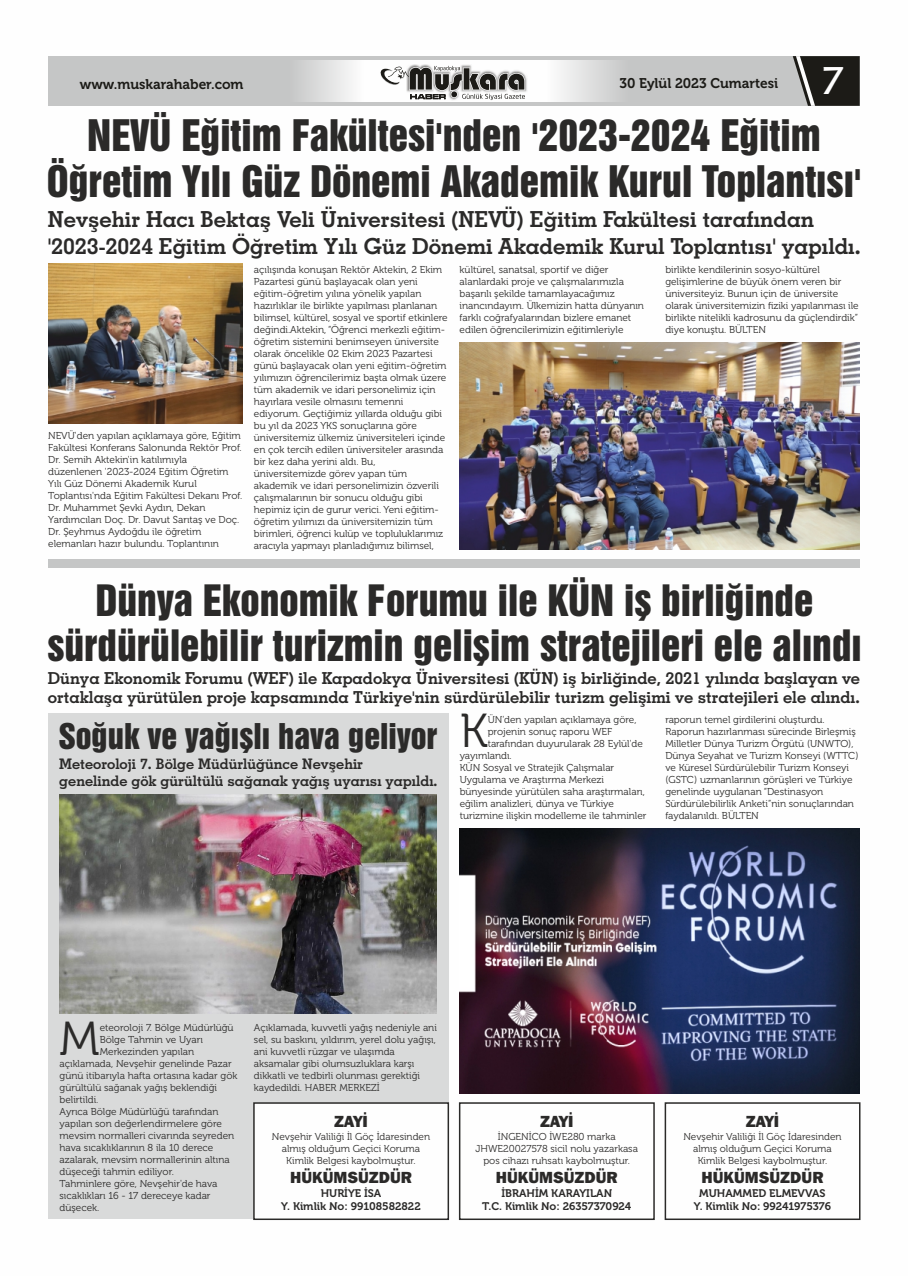
<style>
.page{position:relative;width:908px;height:1276px;background:#fff}
.page>*{position:absolute;margin:0;border:0;box-sizing:border-box;transform-origin:0 0}
.t1{font:47.5px "Museo 300";color:#2b2a29}
.t2{font:700 40.3px "Optima";color:#fefefe}
.t3{font:39.7px/45.8px "Swiss 921 BT";color:#2b2a29;text-align:center}
.t4{font:39.5px/45.6px "Swiss 921 BT";color:#2b2a29;text-align:center}
.t5{font:32.4px "Swiss 921 BT";color:#2b2a29}
.t6{font:22.1px/26.5px "Geometric Slabserif 703 Bold BT";color:#2b2a29}
.t7{font:16.5px/19.8px "Geometric Slabserif 703 Bold BT";color:#2b2a29}
.t8{font:800 16px "Franklin Gothic IT Cby BT";color:#2b2a29}
.t9{font:14.6px/17.5px "Geometric Slabserif 703 Bold BT";color:#2b2a29}
.t10{font:14px "Museo 700";color:#1c1b17}
.t11{font:11px/13.2px "Museo 700";color:#2b2a29;text-align:center}
.t12{font:10px/12px "Museo 300";color:#2b2a29}
</style>
<div class="page">
<div style="left:48px;top:56px;width:811px;height:50px;background:#c5c6c6"></div>
<img style="left:303px;top:60px;width:310px;height:42px">
<svg style="left:792px;top:56px;width:67px;height:50px;background:#3f3e3b"></svg>
<img style="left:406px;top:65px;width:121px;height:35px">
<svg style="left:379px;top:66px;width:146px;height:36px;background:#a6a6a4"></svg>
<img style="left:459px;top:343px;width:400px;height:206px">
<img style="left:48px;top:264px;width:194px;height:159px">
<div style="left:48px;top:559px;width:811px;height:9px;background:#c5c6c6"></div>
<img style="left:459px;top:828px;width:400px;height:265px">
<div style="left:48px;top:713px;width:400px;height:506px;background:#d9dada"></div>
<div style="left:664px;top:1102px;width:196px;height:118px;border:1px solid #2b2a29"></div>
<div style="left:253px;top:1101px;width:196px;height:119px;background:#fefefe"></div>
<div style="left:458px;top:1102px;width:196px;height:118px;border:1px solid #2b2a29"></div>
<img style="left:60px;top:794px;width:377px;height:219px">
<h3 class="t10" style="left:80px;top:78px;width:165px">www.muskarahaber.com</h3>
<h3 class="t10" style="left:619px;top:78px;width:160px">30 Eylül 2023 Cumartesi</h3>
<h2 class="t2" style="left:820px;top:63px;width:26px">7</h2>
<h3 class="t3" style="left:47px;top:118px;width:815px">NEVÜ Eğitim Fakültesi'nden '2023-2024 Eğitim<br>Öğretim Yılı Güz Dönemi Akademik Kurul Toplantısı'</h3>
<h3 class="t6" style="left:48px;top:208px;width:814px">Nevşehir Hacı Bektaş Veli Üniversitesi (NEVÜ) Eğitim Fakültesi tarafından '2023-2024 Eğitim Öğretim Yılı Güz Dönemi Akademik Kurul Toplantısı' yapıldı.</h3>
<p class="t12" style="left:254px;top:265px;width:195px">açılışında konuşan Rektör Aktekin, 2 Ekim Pazartesi günü başlayacak olan yeni eğitim-öğretim yılına yönelik yapılan hazırlıklar ile birlikte yapılması planlanan bilimsel, kültürel, sosyal ve sportif etkinlere değindi.Aktekin, “Öğrenci merkezli eğitim&shy;öğretim sistemini benimseyen üniversite olarak öncelikle 02 Ekim 2023 Pazartesi günü başlayacak olan yeni eğitim-öğretim yılımızın öğrencilerimiz başta olmak üzere tüm akademik ve idari personelimiz için hayırlara vesile olmasını temenni ediyorum. Geçtiğimiz yıllarda olduğu gibi bu yıl da 2023 YKS sonuçlarına göre üniversitemiz ülkemiz üniversiteleri içinde en çok tercih edilen üniversiteler arasında bir kez daha yerini aldı. Bu, üniversitemizde görev yapan tüm akademik ve idari personelimizin özverili çalışmalarının bir sonucu olduğu gibi hepimiz için de gurur verici. Yeni eğitim&shy;öğretim yılımızı da üniversitemizin tüm birimleri, öğrenci kulüp ve topluluklarımız aracıyla yapmayı planladığımız bilimsel,</p>
<p class="t12" style="left:459px;top:265px;width:186px">kültürel, sanatsal, sportif ve diğer alanlardaki proje ve çalışmalarımızla başarılı şekilde tamamlayacağımız inancındayım. Ülkemizin hatta dünyanın farklı coğrafyalarından bizlere emanet edilen öğrencilerimizin eğitimleriyle</p>
<p class="t12" style="left:665px;top:265px;width:195px">birlikte kendilerinin sosyo-kültürel gelişimlerine de büyük önem veren bir üniversiteyiz. Bunun için de üniversite olarak üniversitemizin fiziki yapılanması ile birlikte nitelikli kadrosunu da güçlendirdik” diye konuştu. BÜLTEN</p>
<h3 class="t4" style="left:47px;top:582px;width:815px">Dünya Ekonomik Forumu ile KÜN iş birliğinde sürdürülebilir turizmin gelişim stratejileri ele alındı</h3>
<h3 class="t7" style="left:48px;top:669px;width:813px">Dünya Ekonomik Forumu (WEF) ile Kapadokya Üniversitesi (KÜN) iş birliğinde, 2021 yılında başlayan ve ortaklaşa yürütülen proje kapsamında Türkiye'nin sürdürülebilir turizm gelişimi ve stratejileri ele alındı.</h3>
<p class="t12" style="left:487px;top:714px;width:150px">ÜN'den yapılan açıklamaya göre,</p>
<p class="t12" style="left:48px;top:430px;width:195px">NEVÜ'den yapılan açıklamaya göre, Eğitim Fakültesi Konferans Salonunda Rektör Prof.<br>Dr. Semih Aktekin'in katılımıyla düzenlenen '2023-2024 Eğitim Öğretim Yılı Güz Dönemi Akademik Kurul Toplantısı'nda Eğitim Fakültesi Dekanı Prof.<br>Dr. Muhammet Şevki Aydın, Dekan Yardımcıları Doç. Dr. Davut Sarıtaş ve Doç.<br>Dr. Şeyhmus Aydoğdu ile öğretim elemanları hazır bulundu. Toplantının</p>
<h1 class="t1" style="left:459px;top:711px;width:30px">K</h1>
<p class="t12" style="left:665px;top:714px;width:194px">raporun temel girdilerini oluşturdu.<br>Raporun hazırlanması sürecinde Birleşmiş Milletler Dünya Turizm Örgütü (UNWTO), Dünya Seyahat ve Turizm Konseyi (WTTC) ve Küresel Sürdürülebilir Turizm Konseyi (GSTC) uzmanlarının görüşleri ve Türkiye genelinde uygulanan “Destinasyon Sürdürülebilirlik Anketi”nin sonuçlarından faydalanıldı. BÜLTEN</p>
<h3 class="t5" style="left:59px;top:725px;width:380px">Soğuk ve yağışlı hava geliyor</h3>
<h3 class="t9" style="left:59px;top:756px;width:379px">Meteoroloji 7. Bölge Müdürlüğünce Nevşehir<br>genelinde gök gürültülü sağanak yağış uyarısı yapıldı.</h3>
<p class="t12" style="left:487px;top:726px;width:126px">projenin sonuç raporu WEF</p>
<p class="t12" style="left:487px;top:738px;width:156px">tarafından duyurularak 28 Eylül'de</p>
<p class="t12" style="left:459px;top:750px;width:54px">yayımlandı.</p>
<p class="t12" style="left:459px;top:762px;width:156px">KÜN Sosyal ve Stratejik Çalışmalar</p>
<p class="t12" style="left:459px;top:774px;width:146px">Uygulama ve Araştırma Merkezi</p>
<p class="t12" style="left:459px;top:786px;width:187px">bünyesinde yürütülen saha araştırmaları,</p>
<p class="t12" style="left:459px;top:798px;width:156px">eğilim analizleri, dünya ve Türkiye</p>
<p class="t12" style="left:459px;top:810px;width:188px">turizmine ilişkin modelleme ile tahminler</p>
<h1 class="t1" style="left:60px;top:1019px;width:42px">M</h1>
<p class="t12" style="left:100px;top:1022px;width:135px">eteoroloji 7. Bölge Müdürlüğü</p>
<p class="t12" style="left:100px;top:1034px;width:105px">Bölge Tahmin ve Uyarı</p>
<p class="t12" style="left:100px;top:1046px;width:96px">Merkezinden yapılan</p>
<p class="t12" style="left:60px;top:1058px;width:174px">açıklamada, Nevşehir genelinde Pazar</p>
<p class="t12" style="left:60px;top:1070px;width:179px">günü itibarıyla hafta ortasına kadar gök</p>
<p class="t12" style="left:60px;top:1082px;width:159px">gürültülü sağanak yağış beklendiği</p>
<p class="t12" style="left:60px;top:1094px;width:40px">belirtildi.</p>
<p class="t12" style="left:60px;top:1106px;width:160px">Ayrıca Bölge Müdürlüğü tarafından</p>
<p class="t12" style="left:60px;top:1118px;width:164px">yapılan son değerlendirmelere göre</p>
<p class="t12" style="left:60px;top:1130px;width:176px">mevsim normalleri civarında seyreden</p>
<p class="t12" style="left:60px;top:1142px;width:155px">hava sıcaklıklarının 8 ila 10 derece</p>
<p class="t12" style="left:60px;top:1154px;width:172px">azalarak, mevsim normallerinin altına</p>
<p class="t12" style="left:60px;top:1166px;width:116px">düşeceği tahmin ediliyor.</p>
<p class="t12" style="left:60px;top:1178px;width:159px">Tahminlere göre, Nevşehir'de hava</p>
<p class="t12" style="left:60px;top:1190px;width:152px">sıcaklıkları 16 - 17 dereceye kadar</p>
<p class="t12" style="left:60px;top:1202px;width:41px">düşecek.</p>
<p class="t12" style="left:254px;top:1022px;width:184px">Açıklamada, kuvvetli yağış nedeniyle ani sel, su baskını, yıldırım, yerel dolu yağışı, ani kuvvetli rüzgar ve ulaşımda aksamalar gibi olumsuzluklara karşı dikkatli ve tedbirli olunması gerektiği kaydedildi. HABER MERKEZİ</p>
<h3 class="t8" style="left:334px;top:1114px;width:35px">ZAYİ</h3>
<p class="t12" style="left:272px;top:1131px;width:160px;text-align:center">Nevşehir Valiliği İl Göç İdaresinden almış olduğum Geçici Koruma<br>Kimlik Belgesi kaybolmuştur.</p>
<h3 class="t8" style="left:290px;top:1170px;width:123px">HÜKÜMSÜZDÜR</h3>
<p class="t11" style="left:281px;top:1187px;width:141px">HURİYE İSA<br>Y. Kimlik No: 99108582822</p>
<h3 class="t8" style="left:539px;top:1114px;width:35px">ZAYİ</h3>
<p class="t12" style="left:475px;top:1131px;width:164px;text-align:center">İNGENİCO İWE280 marka<br>JHWE20027578 sicil nolu yazarkasa pos cihazı ruhsatı kaybolmuştur.</p>
<h3 class="t8" style="left:495px;top:1170px;width:123px">HÜKÜMSÜZDÜR</h3>
<p class="t11" style="left:482px;top:1187px;width:150px">İBRAHİM KARAYILAN<br>T.C. Kimlik No: 26357370924</p>
<h3 class="t8" style="left:745px;top:1114px;width:35px">ZAYİ</h3>
<p class="t12" style="left:683px;top:1131px;width:160px;text-align:center">Nevşehir Valiliği İl Göç İdaresinden almış olduğum Geçici Koruma<br>Kimlik Belgesi kaybolmuştur.</p>
<h3 class="t8" style="left:701px;top:1170px;width:123px">HÜKÜMSÜZDÜR</h3>
<p class="t11" style="left:693px;top:1187px;width:139px">MUHAMMED ELMEVVAS<br>Y. Kimlik No: 99241975376</p>
</div>
